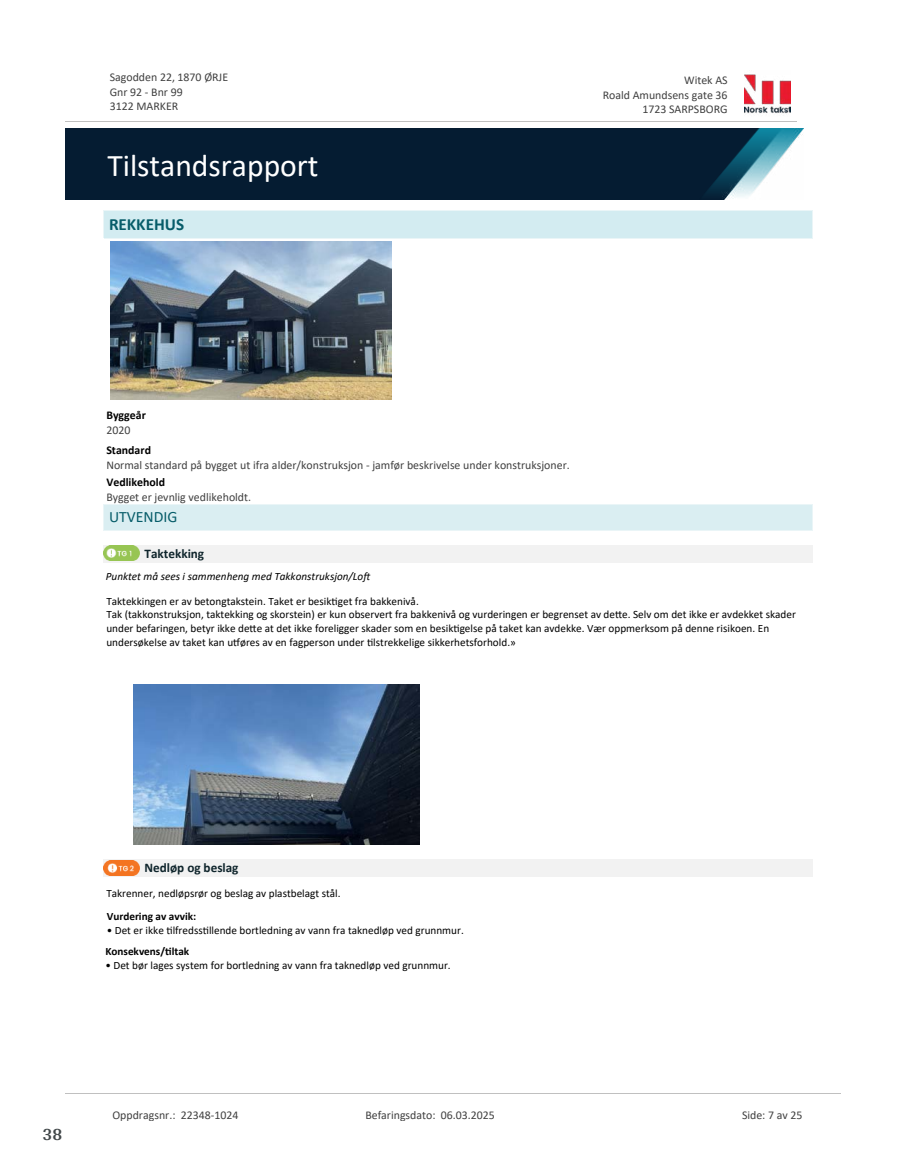
<style>
.page{position:relative;width:915px;height:1172px;background:#fff}
.page>*{position:absolute;margin:0;border:0;box-sizing:border-box;transform-origin:0 0}
.t1{font:31.65px "Calibri";color:#fff}
.t2{font:700 18px "Arya";color:#414749}
.t3{font:700 17.1px "Calibri";color:#065c69}
.t4{font:15.75px "Calibri";color:#065c69}
.t5{font:700 13.2px "Calibri";color:#0f252c}
.t6{font:11.85px/14.5px "Calibri";color:#404040}
.t7{font:700 11.85px "Calibri";color:#000}
.t8{font:11.25px/13.6px "Calibri";color:#000}
.t9{font:italic 11.25px "Calibri";color:#000}
.t10{font:700 11.25px "Calibri";color:#000}
</style>
<div class="page">
<div style="left:104px;top:504px;width:708px;height:27px;background:#daeef2"></div>
<hr style="left:104px;top:504px;width:708px;height:1px;background:#eaf5f7">
<hr style="left:104px;top:530px;width:708px;height:1px;background:#eaf5f7">
<div style="left:104px;top:545px;width:708px;height:17px;background:#f2f2f2"></div>
<svg style="left:107px;top:560px;width:29px;height:1px"></svg>
<img style="left:104px;top:545px;width:35px;height:15px">
<img style="left:133px;top:685px;width:286px;height:160px">
<div style="left:104px;top:860px;width:708px;height:17px;background:#f2f2f2"></div>
<svg style="left:107px;top:860px;width:29px;height:16px"></svg>
<img style="left:104px;top:861px;width:35px;height:14px">
<img style="left:111px;top:241px;width:280px;height:158px">
<div style="left:104px;top:211px;width:708px;height:27px;background:#d3ecf1"></div>
<hr style="left:104px;top:210px;width:708px;height:1px;background:#eaf5f7">
<hr style="left:104px;top:238px;width:708px;height:1px;background:#eaf5f7">
<img style="left:744px;top:74px;width:46px;height:40px">
<hr style="left:65px;top:121px;width:731px;height:1px;background:#c0c0c0">
<img style="left:65px;top:129px;width:738px;height:71px">
<hr style="left:65px;top:1093px;width:775px;height:1px;background:#c0c0c0">
<p class="t6" style="left:110px;top:70px;width:120px">Sagodden 22, 1870 ØRJE<br>Gnr 92 - Bnr 99<br>3122 MARKER</p>
<p class="t6" style="left:684px;top:73px;width:45px">Witek AS</p>
<p class="t6" style="left:602px;top:87px;width:126px">Roald Amundsens gate 36</p>
<p class="t6" style="left:642px;top:102px;width:87px">1723 SARPSBORG</p>
<h1 class="t1" style="left:107px;top:143px;width:213px">Tilstandsrapport</h1>
<h3 class="t3" style="left:109px;top:212px;width:77px">REKKEHUS</h3>
<p class="t7" style="left:106px;top:407px;width:41px">Byggeår</p>
<p class="t6" style="left:106px;top:422px;width:26px">2020</p>
<p class="t7" style="left:106px;top:442px;width:46px">Standard</p>
<p class="t6" style="left:106px;top:457px;width:465px">Normal standard på bygget ut ifra alder/konstruksjon - jamfør beskrivelse under konstruksjoner.</p>
<p class="t7" style="left:106px;top:474px;width:60px">Vedlikehold</p>
<p class="t6" style="left:106px;top:489px;width:146px">Bygget er jevnlig vedlikeholdt.</p>
<h3 class="t4" style="left:109px;top:506px;width:70px">UTVENDIG</h3>
<p class="t5" style="left:144px;top:544px;width:61px">Taktekking</p>
<p class="t8" style="left:106px;top:594px;width:691px">Taktekkingen er av betongtakstein. Taket er besik琀椀get fra bakkenivå.<br>Tak (takkonstruksjon, taktekking og skorstein) er kun observert fra bakkenivå og vurderingen er begrenset av de琀琀e. Selv om det ikke er avdekket skader under befaringen, betyr ikke de琀琀e at det ikke foreligger skader som en besik琀椀gelse på taket kan avdekke. Vær oppmerksom på denne risikoen. En undersøkelse av taket kan u琀昀øres av en fagperson under 琀椀lstrekkelige sikkerhetsforhold.»</p>
<p class="t9" style="left:106px;top:568px;width:267px">Punktet må sees i sammenheng med Takkonstruksjon/Lo昀琀</p>
<p class="t5" style="left:144px;top:859px;width:95px">Nedløp og beslag</p>
<p class="t8" style="left:106px;top:886px;width:236px">Takrenner, nedløpsrør og beslag av plastbelagt stål.</p>
<p class="t10" style="left:107px;top:908px;width:91px">Vurdering av avvik:</p>
<p class="t8" style="left:107px;top:923px;width:358px">• Det er ikke 琀椀lfredss琀椀llende bortledning av vann fra taknedløp ved grunnmur.</p>
<p class="t10" style="left:105px;top:943px;width:85px">Konsekvens/琀椀ltak</p>
<p class="t8" style="left:105px;top:958px;width:347px">• Det bør lages system for bortledning av vann fra taknedløp ved grunnmur.</p>
<h2 class="t2" style="left:43px;top:1123px;width:21px">38</h2>
<p class="t6" style="left:112px;top:1107px;width:127px">Oppdragsnr.: 22348-1024</p>
<p class="t6" style="left:365px;top:1107px;width:131px">Befaringsdato: 06.03.2025</p>
<p class="t6" style="left:741px;top:1107px;width:62px">Side: 7 av 25</p>
</div>
